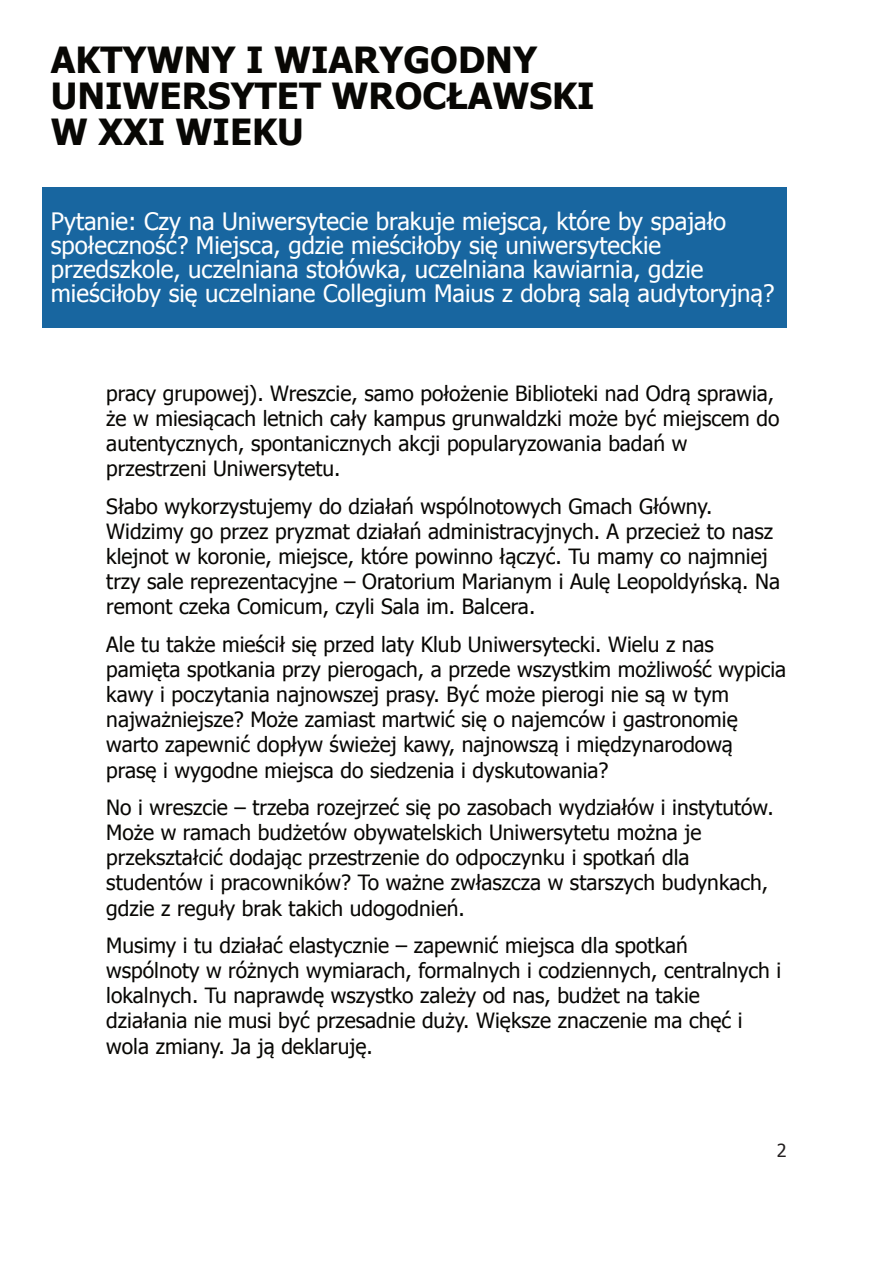
<style>
.page{position:relative;width:893px;height:1263px;background:#fff}
.page>*{position:absolute;margin:0;border:0;box-sizing:border-box;transform-origin:0 0}
.t1{font:700 36px/36px "Tahoma";color:#080704}
.t2{font:24px/24px "Tahoma";color:#fff}
.t3{font:21px/25.2px "Tahoma";color:#080704}
.t4{font:18px "Tahoma";color:#231f20}
</style>
<div class="page">
<div style="left:42px;top:187px;width:745px;height:140px;background:#1866a0"></div>
<h1 class="t1" style="left:51px;top:45px;width:545px">AKTYWNY I WIARYGODNY<br>UNIWERSYTET WROCŁAWSKI<br>W XXI WIEKU</h1>
<p class="t2" style="left:51px;top:211px;width:725px">Pytanie: Czy na Uniwersytecie brakuje miejsca, które by spajało społeczność? Miejsca, gdzie mieściłoby się uniwersyteckie przedszkole, uczelniana stołówka, uczelniana kawiarnia, gdzie mieściłoby się uczelniane Collegium Maius z dobrą salą audytoryjną?</p>
<p class="t3" style="left:106px;top:382px;width:675px">pracy grupowej). Wreszcie, samo położenie Biblioteki nad Odrą sprawia, że w miesiącach letnich cały kampus grunwaldzki może być miejscem do autentycznych, spontanicznych akcji popularyzowania badań w przestrzeni Uniwersytetu.</p>
<p class="t3" style="left:106px;top:495px;width:675px">Słabo wykorzystujemy do działań wspólnotowych Gmach Główny.<br>Widzimy go przez pryzmat działań administracyjnych. A przecież to nasz klejnot w koronie, miejsce, które powinno łączyć. Tu mamy co najmniej trzy sale reprezentacyjne – Oratorium Marianym i Aulę Leopoldyńską. Na remont czeka Comicum, czyli Sala im. Balcera.</p>
<p class="t3" style="left:106px;top:633px;width:681px">Ale tu także mieścił się przed laty Klub Uniwersytecki. Wielu z nas pamięta spotkania przy pierogach, a przede wszystkim możliwość wypicia kawy i poczytania najnowszej prasy. Być może pierogi nie są w tym najważniejsze? Może zamiast martwić się o najemców i gastronomię warto zapewnić dopływ świeżej kawy, najnowszą i międzynarodową prasę i wygodne miejsca do siedzenia i dyskutowania?</p>
<p class="t3" style="left:106px;top:796px;width:669px">No i wreszcie – trzeba rozejrzeć się po zasobach wydziałów i instytutów.<br>Może w ramach budżetów obywatelskich Uniwersytetu można je przekształcić dodając przestrzenie do odpoczynku i spotkań dla studentów i pracowników? To ważne zwłaszcza w starszych budynkach, gdzie z reguły brak takich udogodnień.</p>
<p class="t3" style="left:106px;top:934px;width:676px">Musimy i tu działać elastycznie – zapewnić miejsca dla spotkań wspólnoty w różnych wymiarach, formalnych i codziennych, centralnych i lokalnych. Tu naprawdę wszystko zależy od nas, budżet na takie działania nie musi być przesadnie duży. Większe znaczenie ma chęć i wola zmiany. Ja ją deklaruję.</p>
<p class="t4" style="left:777px;top:1143px;width:11px">2</p>
</div>
